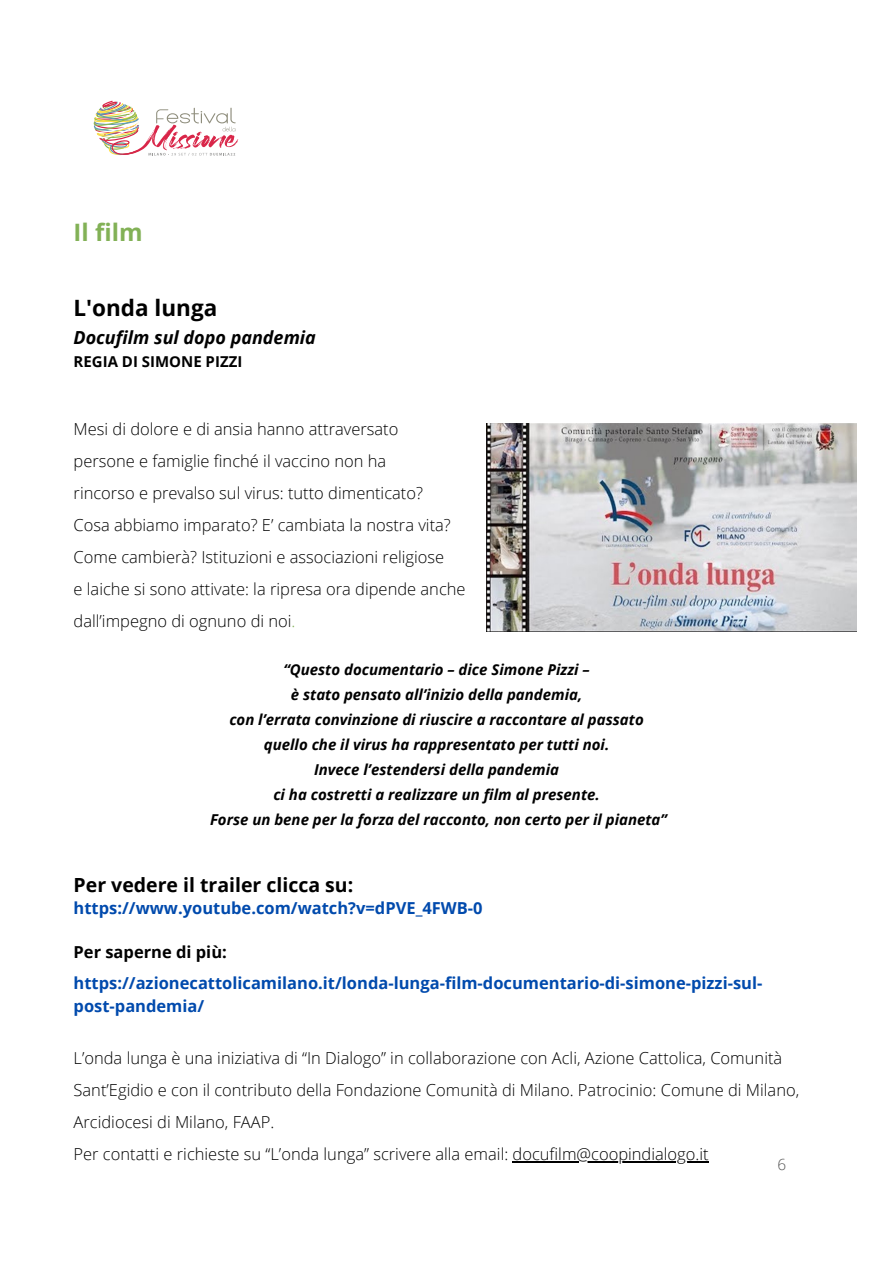
<style>
.page{position:relative;width:893px;height:1264px;background:#fff}
.page>*{position:absolute;margin:0;border:0;box-sizing:border-box;transform-origin:0 0}
.t1{font:700 24px "Open Sans";color:#82b156}
.t2{font:700 22.5px "Open Sans";color:#000}
.t3{font:700 19.5px "Open Sans";color:#000}
.t4{font:italic 700 18px "Open Sans";color:#000}
.t5{font:300 16.5px/32px "Open Sans";color:#000}
.t6{font:700 16.5px/23px "Open Sans";color:#004aad}
.t7{font:700 16.5px "Open Sans";color:#000}
.t8{font:300 15.3px "Open Sans";color:#545454}
.t9{font:italic 700 15px/25px "Open Sans";color:#000;text-align:center}
.t10{font:700 15px "Open Sans";color:#000}
.s1{color:#82b156}
</style>
<div class="page">
<hr style="left:512px;top:1161px;width:196px;height:1px;background:#000">
<img style="left:486px;top:423px;width:370px;height:208px">
<svg style="left:93px;top:100px;width:145px;height:56px"></svg>
<h1 class="t1" style="left:74px;top:215px;width:70px">Il film</h1>
<h2 class="t2" style="left:74px;top:291px;width:145px">L'onda lunga</h2>
<p class="t4" style="left:74px;top:324px;width:244px">Docufilm sul dopo pandemia</p>
<p class="t10" style="left:74px;top:350px;width:170px">REGIA DI SIMONE PIZZI</p>
<p class="t5" style="left:74px;top:412px;width:393px">Mesi di dolore e di ansia hanno attraversato<br>persone e famiglie finché il vaccino non ha<br>rincorso e prevalso sul virus: tutto dimenticato?<br>Cosa abbiamo imparato? E’ cambiata la nostra vita?<br>Come cambierà? Istituzioni e associazioni religiose<br>e laiche si sono attivate: la ripresa ora dipende anche dall’impegno di ognuno di noi<span class="s1">.</span></p>
<p class="t9" style="left:210px;top:657px;width:458px">“Questo documentario – dice Simone Pizzi –<br>è stato pensato all’inizio della pandemia,<br>con l’errata convinzione di riuscire a raccontare al passato quello che il virus ha rappresentato per tutti noi.<br>Invece l’estendersi della pandemia<br>ci ha costretti a realizzare un film al presente.<br>Forse un bene per la forza del racconto, non certo per il pianeta”</p>
<p class="t3" style="left:74px;top:871px;width:281px">Per vedere il trailer clicca su:</p>
<p class="t6" style="left:74px;top:896px;width:410px">https://www.youtube.com/watch?v=dPVE_4FWB-0</p>
<p class="t7" style="left:74px;top:940px;width:155px">Per saperne di più:</p>
<p class="t6" style="left:74px;top:971px;width:690px">https://azionecattolicamilano.it/londa-lunga-film-documentario-di-simone-pizzi-sul&shy;post-pandemia/</p>
<p class="t5" style="left:74px;top:1041px;width:727px">L’onda lunga è una iniziativa di “In Dialogo” in collaborazione con Acli, Azione Cattolica, Comunità Sant’Egidio e con il contributo della Fondazione Comunità di Milano. Patrocinio: Comune di Milano, Arcidiocesi di Milano, FAAP.<br>Per contatti e richieste su “L’onda lunga” scrivere alla email: docufilm@coopindialogo.it</p>
<p class="t8" style="left:777px;top:1153px;width:10px">6</p>
</div>
